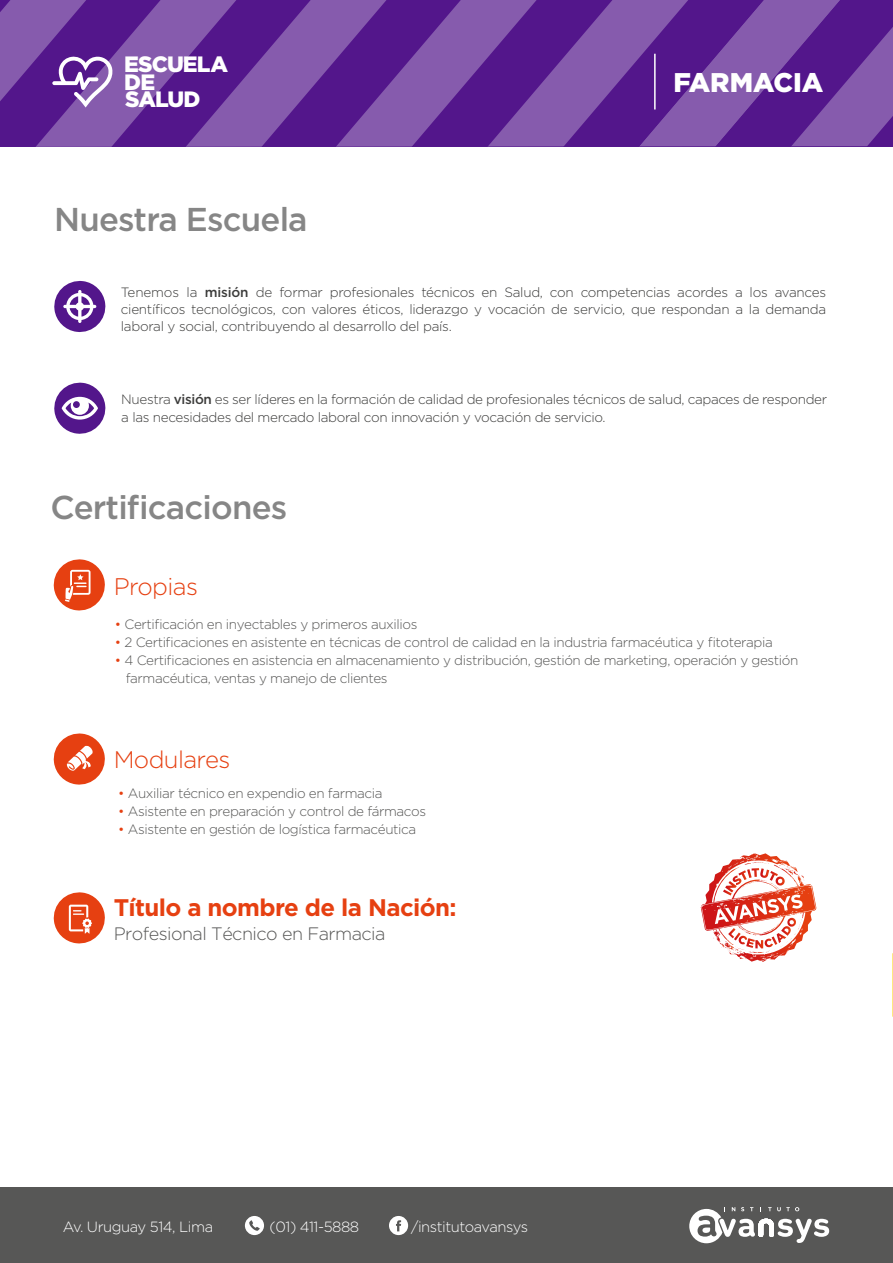
<style>
.page{position:relative;width:893px;height:1263px;background:#fff}
.page>*{position:absolute;margin:0;border:0;box-sizing:border-box;transform-origin:0 0}
.t1{font:500 33px "Gotham";letter-spacing:-.025em;color:#868686}
.t2{font:900 27px "Gotham";color:#fff}
.t3{font:700 24px "Gotham";letter-spacing:-.025em;color:#e64011}
.t4{font:300 24px "Gotham";letter-spacing:-.025em;color:#e64011}
.t5{font:900 22.2px/17.5px "Gotham";letter-spacing:-.04em;color:#fff}
.t6{font:300 18px "Gotham";letter-spacing:-.03em;color:#575756}
.t7{font:300 14.85px "Gotham";letter-spacing:-.03em;color:#fff}
.t8{font:300 13.5px/18px "Gotham";letter-spacing:-.03em;color:#575756}
.t9{font:300 13.5px/17px "Gotham";letter-spacing:-.025em;color:#3c3c3b;text-align:justify}
.s1{font-weight:500}
.s2{color:#e64011}
</style>
<div class="page">
<svg style="left:251px;top:0;width:106px;height:147px;background:#6e3b9d"></svg>
<svg style="left:357px;top:0;width:149px;height:147px;background:#6c389c"></svg>
<svg style="left:506px;top:0;width:150px;height:147px;background:#6c389c"></svg>
<svg style="left:656px;top:0;width:237px;height:147px;background:#6c389b"></svg>
<hr style="left:892px;top:953px;width:1px;height:64px;background:#ffd500">
<svg style="left:0;top:0;width:251px;height:147px;background:#6f3c9d"></svg>
<div style="left:0;top:1187px;width:893px;height:76px;background:#575756"></div>
<svg style="left:689px;top:1207px;width:140px;height:36px"></svg>
<svg style="left:389px;top:1216px;width:19px;height:19px"></svg>
<svg style="left:245px;top:1216px;width:19px;height:19px"></svg>
<svg style="left:53px;top:559px;width:52px;height:52px"></svg>
<svg style="left:53px;top:733px;width:52px;height:52px"></svg>
<svg style="left:54px;top:280px;width:52px;height:52px"></svg>
<div style="left:76px;top:302px;width:8px;height:9px;background:#fff;border-radius:50%"></div>
<svg style="left:54px;top:382px;width:52px;height:52px"></svg>
<svg style="left:53px;top:892px;width:52px;height:52px"></svg>
<hr style="left:654px;top:54px;width:2px;height:55px;background:#fff">
<svg style="left:701px;top:853px;width:116px;height:106px"></svg>
<h3 class="t5" style="left:124px;top:55px;width:105px">ESCUELA<br>DE<br>SALUD</h3>
<h1 class="t1" style="left:54px;top:198px;width:255px">Nuestra Escuela</h1>
<h2 class="t2" style="left:673px;top:63px;width:151px">FARMACIA</h2>
<p class="t9" style="left:121px;top:283px;width:707px">Tenemos la <span class="s1">misión</span> de formar profesionales técnicos en Salud, con competencias acordes a los avances científicos tecnológicos, con valores éticos, liderazgo y vocación de servicio, que respondan a la demanda laboral y social, contribuyendo al desarrollo del país.</p>
<p class="t9" style="left:121px;top:391px;width:707px">Nuestra <span class="s1">visión</span> es ser líderes en la formación de calidad de profesionales técnicos de salud, capaces de responder a las necesidades del mercado laboral con innovación y vocación de servicio.</p>
<h1 class="t1" style="left:51px;top:486px;width:238px">Certificaciones</h1>
<h3 class="t4" style="left:114px;top:571px;width:86px">Propias</h3>
<p class="t8" style="left:115px;top:614px;width:304px"><span class="s2">•</span> Certificación en inyectables y primeros auxilios</p>
<p class="t8" style="left:115px;top:632px;width:659px"><span class="s2">•</span> 2 Certificaciones en asistente en técnicas de control de calidad en la industria farmacéutica y fitoterapia</p>
<p class="t8" style="left:126px;top:650px;width:674px;text-indent:-11px"><span class="s2">•</span> 4 Certificaciones en asistencia en almacenamiento y distribución, gestión de marketing, operación y gestión farmacéutica, ventas y manejo de clientes</p>
<h3 class="t4" style="left:114px;top:744px;width:118px">Modulares</h3>
<p class="t8" style="left:118px;top:784px;width:266px"><span class="s2">•</span> Auxiliar técnico en expendio en farmacia</p>
<p class="t8" style="left:118px;top:802px;width:309px"><span class="s2">•</span> Asistente en preparación y control de fármacos</p>
<p class="t8" style="left:118px;top:820px;width:299px"><span class="s2">•</span> Asistente en gestión de logística farmacéutica</p>
<h3 class="t3" style="left:114px;top:891px;width:344px">Título a nombre de la Nación:</h3>
<h3 class="t6" style="left:114px;top:922px;width:273px">Profesional Técnico en Farmacia</h3>
<p class="t7" style="left:63px;top:1217px;width:152px">Av. Uruguay 514, Lima</p>
<p class="t7" style="left:270px;top:1217px;width:91px">(01) 411-5888</p>
<p class="t7" style="left:411px;top:1217px;width:118px">/institutoavansys</p>
</div>
